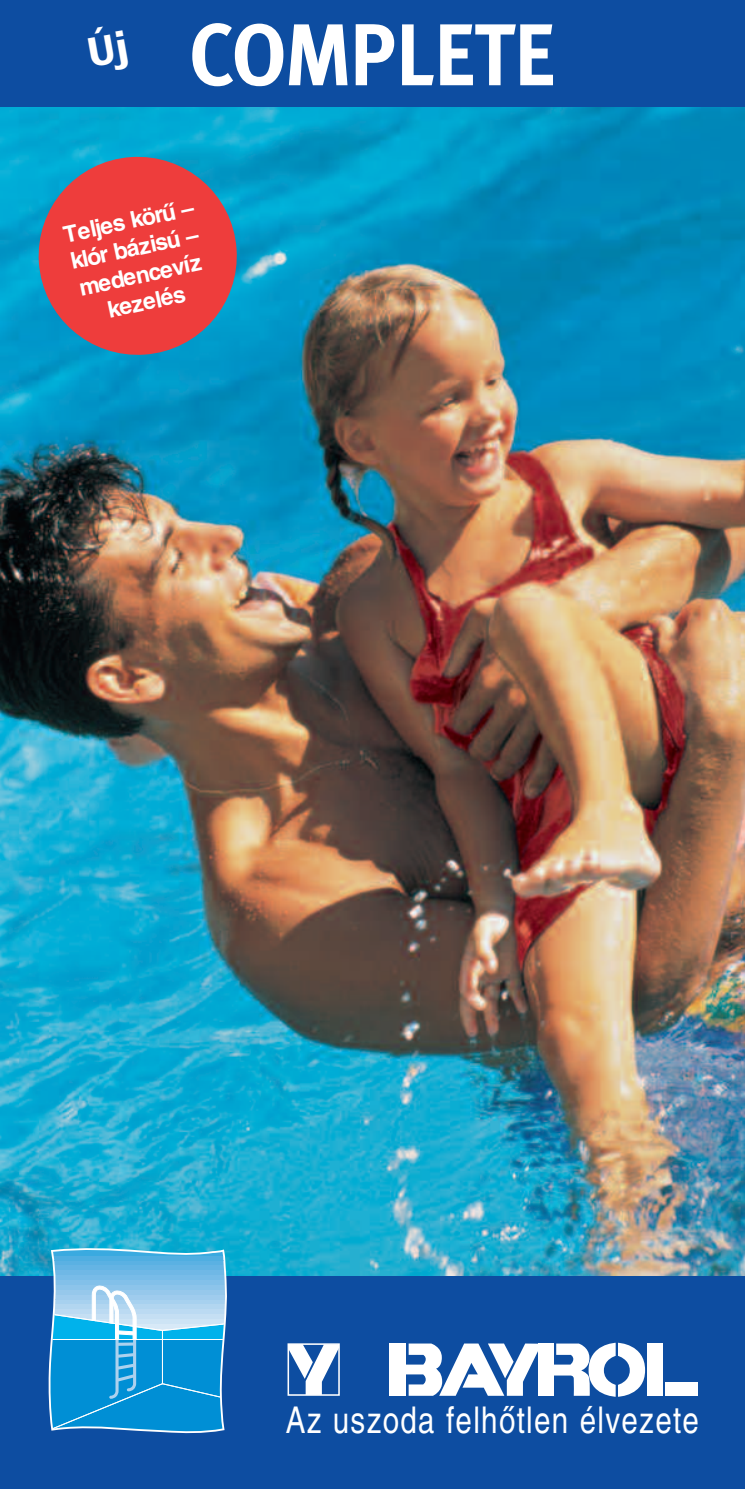
<style>
.page{position:relative;width:745px;height:1489px;background:#fff}
.page>*{position:absolute;margin:0;border:0;box-sizing:border-box;transform-origin:0 0}
.t1{font:700 87.5px "Meta";letter-spacing:-.005em;color:#fff;scale:.92 1}
.t2{font:36px "H Central";letter-spacing:.045em;color:#fff;scale:.8 1}
.t3{font:700 22.5px/27.5px "H Central";color:#fff;text-align:center}
</style>
<div class="page">
<img style="left:0;top:106px;width:744px;height:1170px">
<div style="left:0;top:1276px;width:744px;height:212px;background:#0d4da1"></div>
<div style="left:0;top:0;width:744px;height:106px;background:#0d4da1"></div>
<svg style="left:48px;top:1245px;width:180px;height:189px"></svg>
<svg style="left:288px;top:1343px;width:51px;height:52px"></svg>
<div style="left:389px;top:1343px;width:16px;height:52px;background:#fff"></div>
<svg style="left:405px;top:1343px;width:132px;height:52px"></svg>
<div style="left:537px;top:1343px;width:16px;height:52px;background:#fff"></div>
<svg style="left:551px;top:1342px;width:93px;height:54px"></svg>
<div style="left:646px;top:1343px;width:16px;height:52px;background:#fff"></div>
<div style="left:664px;top:1382px;width:33px;height:13px;background:#fff"></div>
<svg style="left:35px;top:153px;width:205px;height:205px"></svg>
<h1 class="t1" style="left:190px;top:4px;width:398px">COMPLETE</h1>
<p class="t3" style="left:61px;top:221px;width:134px;rotate:-12deg">Teljes körı – klór bázisú – medencevíz kezelés</p>
<h2 class="t2" style="left:285px;top:1399px;width:518px">Az uszoda felhŒtlen élvezete</h2>
</div>
